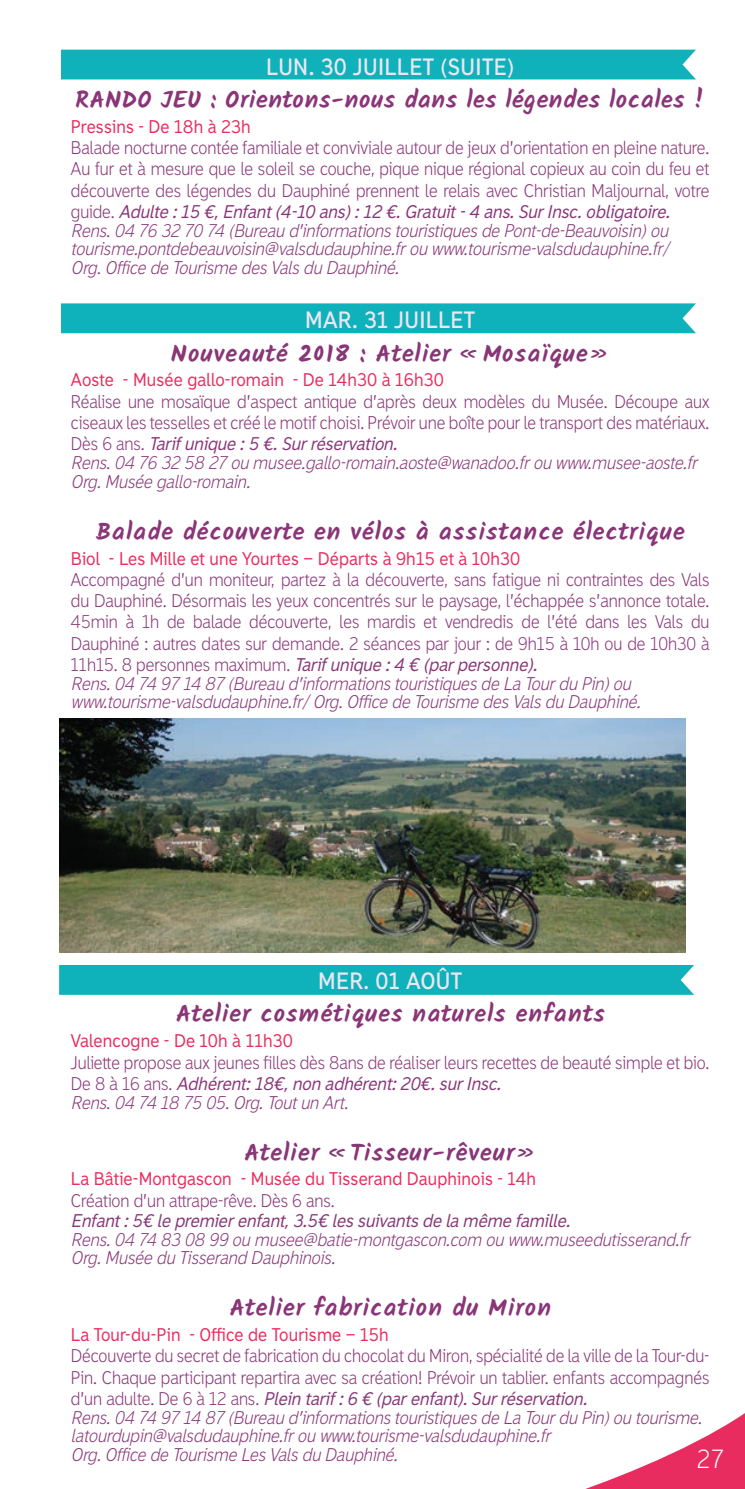
<style>
.page{position:relative;width:745px;height:1489px;background:#fff}
.page>*{position:absolute;margin:0;border:0;box-sizing:border-box;transform-origin:0 0}
.t1{font:700 25px "Kalam";letter-spacing:.05em;color:#893577}
.t2{font:700 25px "Kalam";letter-spacing:.03em;color:#893577}
.t3{font:300 25px "Madras";color:#fff}
.t4{font:700 22.5px "Madras";letter-spacing:.02em;color:#ebe7f2}
.t5{font:300 17.5px/21.2px "Madras";color:#893577;text-align:justify}
.t6{font:italic 300 17.5px/18.8px "Madras";color:#893577}
.t7{font:17.5px "Madras";letter-spacing:.01em;color:#e92c5f}
.t8{font:italic 17.5px "Madras";color:#893577}
.s1{font-weight:400;font-style:italic}
</style>
<div class="page">
<svg style="left:588px;top:1413px;width:156px;height:75px"></svg>
<div style="left:59px;top:965px;width:634px;height:29px;background:#0fb2ba"></div>
<div style="left:61px;top:303px;width:634px;height:30px;background:#0fb2ba"></div>
<div style="left:61px;top:50px;width:634px;height:29px;background:#0fb2ba"></div>
<img style="left:59px;top:718px;width:626px;height:234px">
<p class="t4" style="left:266px;top:53px;width:250px">LUN. 30 JUILLET (SUITE)</p>
<h1 class="t2" style="left:76px;top:85px;width:630px">RANDO JEU : Orientons-nous dans les légendes locales !</h1>
<p class="t7" style="left:71px;top:116px;width:181px">Pressins - De 18h à 23h</p>
<p class="t5" style="left:71px;top:137px;width:639px">Balade nocturne contée familiale et conviviale autour de jeux d’orientation en pleine nature.<br>Au fur et à mesure que le soleil se couche, pique nique régional copieux au coin du feu et découverte des légendes du Dauphiné prennent le relais avec Christian Maljournal, votre guide. <span class="s1">Adulte : 15 €, Enfant (4-10 ans) : 12 €. Gratuit - 4 ans. Sur Insc. obligatoire.</span></p>
<p class="t6" style="left:71px;top:221px;width:599px;text-align:justify">Rens. 04 76 32 70 74 (Bureau d’informations touristiques de Pont-de-Beauvoisin) ou tourisme.pontdebeauvoisin@valsdudauphine.fr ou www.tourisme-valsdudauphine.fr/ Org. Office de Tourisme des Vals du Dauphiné.</p>
<p class="t4" style="left:305px;top:306px;width:172px">MAR. 31 JUILLET</p>
<h1 class="t1" style="left:171px;top:338px;width:440px">Nouveauté 2018 : Atelier « Mosaïque»</h1>
<p class="t7" style="left:71px;top:369px;width:374px">Aoste - Musée gallo-romain - De 14h30 à 16h30</p>
<p class="t5" style="left:71px;top:391px;width:639px">Réalise une mosaïque d’aspect antique d’après deux modèles du Musée. Découpe aux ciseaux les tesselles et créé le motif choisi. Prévoir une boîte pour le transport des matériaux.<br>Dès 6 ans. <span class="s1">Tarif unique : 5 €. Sur réservation.</span></p>
<p class="t6" style="left:71px;top:453px;width:627px">Rens. 04 76 32 58 27 ou musee.gallo-romain.aoste@wanadoo.fr ou www.musee-aoste.fr<br>Org. Musée gallo-romain.</p>
<h1 class="t1" style="left:96px;top:516px;width:589px">Balade découverte en vélos à assistance électrique</h1>
<p class="t7" style="left:71px;top:548px;width:450px">Biol - Les Mille et une Yourtes – Départs à 9h15 et à 10h30</p>
<p class="t5" style="left:71px;top:569px;width:639px">Accompagné d’un moniteur, partez à la découverte, sans fatigue ni contraintes des Vals du Dauphiné. Désormais les yeux concentrés sur le paysage, l’échappée s’annonce totale.<br>45min à 1h de balade découverte, les mardis et vendredis de l’été dans les Vals du Dauphiné : autres dates sur demande. 2 séances par jour : de 9h15 à 10h ou de 10h30 à 11h15. 8 personnes maximum. <span class="s1">Tarif unique : 4 € (par personne).</span></p>
<p class="t6" style="left:71px;top:674px;width:570px">Rens. 04 74 97 14 87 (Bureau d’informations touristiques de La Tour du Pin) ou www.tourisme-valsdudauphine.fr/ Org. Office de Tourisme des Vals du Dauphiné.</p>
<p class="t4" style="left:318px;top:967px;width:146px">M ER. 01 AOÛT</p>
<h1 class="t1" style="left:176px;top:999px;width:430px">Atelier cosmétiques naturels enfants</h1>
<p class="t7" style="left:71px;top:1030px;width:223px">Valencogne - De 10h à 11h30</p>
<p class="t5" style="left:71px;top:1051px;width:639px">Juliette propose aux jeunes filles dès 8ans de réaliser leurs recettes de beauté simple et bio.<br>De 8 à 16 ans. <span class="s1">Adhérent: 18€, non adhérent: 20€. sur Insc.</span></p>
<p class="t6" style="left:71px;top:1092px;width:278px">Rens. 04 74 18 75 05. Org. Tout un Art.</p>
<h1 class="t1" style="left:244px;top:1137px;width:293px">Atelier « Tisseur-rêveur»</h1>
<p class="t7" style="left:71px;top:1168px;width:466px">La Bâtie-Montgascon - Musée du Tisserand Dauphinois - 14h</p>
<p class="t5" style="left:71px;top:1189px;width:265px">Création d’un attrape-rêve. Dès 6 ans.</p>
<p class="t8" style="left:71px;top:1209px;width:500px">Enfant : 5€ le premier enfant, 3.5€ les suivants de la même famille.</p>
<p class="t6" style="left:71px;top:1229px;width:619px">Rens. 04 74 83 08 99 ou musee@batie-montgascon.com ou www.museedutisserand.fr<br>Org. Musée du Tisserand Dauphinois.</p>
<h1 class="t1" style="left:229px;top:1292px;width:323px">Atelier fabrication du Miron</h1>
<p class="t7" style="left:71px;top:1324px;width:319px">La Tour-du-Pin - Office de Tourisme – 15h</p>
<p class="t5" style="left:71px;top:1345px;width:639px">Découverte du secret de fabrication du chocolat du Miron, spécialité de la ville de la Tour-du-Pin. Chaque participant repartira avec sa création! Prévoir un tablier. enfants accompagnés d’un adulte. De 6 à 12 ans. <span class="s1">Plein tarif : 6 € (par enfant). Sur réservation.</span></p>
<p class="t6" style="left:71px;top:1407px;width:632px">Rens. 04 74 97 14 87 (Bureau d’informations touristiques de La Tour du Pin) ou tourisme. latourdupin@valsdudauphine.fr ou www.tourisme-valsdudauphine.fr<br>Org. Office de Tourisme Les Vals du Dauphiné.</p>
<h1 class="t3" style="left:696px;top:1443px;width:28px">27</h1>
</div>
